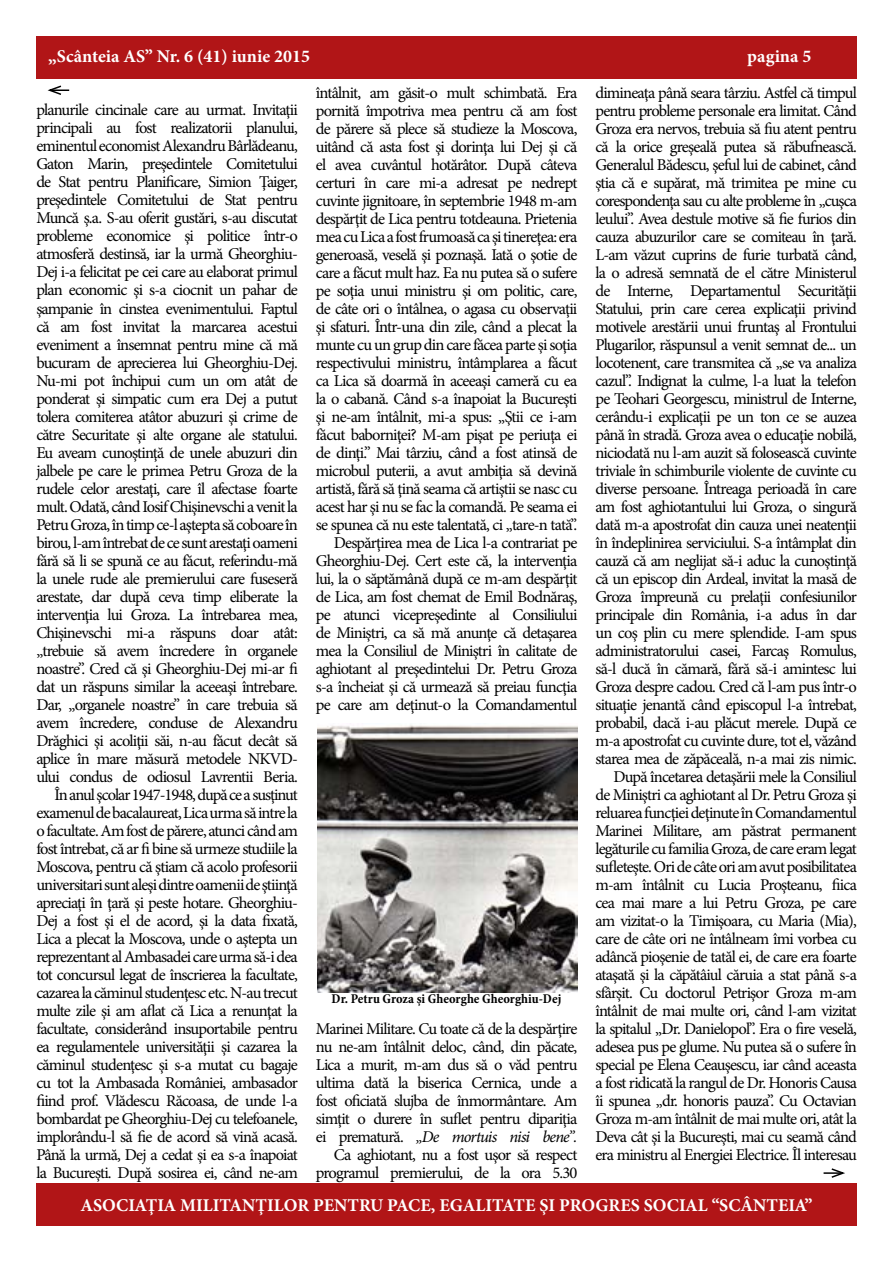
<style>
.page{position:relative;width:893px;height:1263px;background:#fff}
.page>*{position:absolute;margin:0;border:0;box-sizing:border-box;transform-origin:0 0}
.t1{font:700 18px "Minion Pro";color:#fff}
.t2{font:16.5px/18px "Minion Pro";letter-spacing:-.05em;color:#000;text-align:right}
.t3{font:700 condensed 13.5px "Minion Pro";letter-spacing:.005em;color:#000}
.s1{font-style:italic}
</style>
<div class="page">
<div style="left:36px;top:1184px;width:821px;height:42px;background:#b11517"></div>
<div style="left:36px;top:36px;width:821px;height:42px;background:#b11517"></div>
<img style="left:317px;top:725px;width:260px;height:268px">
<svg style="left:47px;top:85px;width:22px;height:10px"></svg>
<svg style="left:824px;top:1168px;width:21px;height:10px"></svg>
<p class="t1" style="left:48px;top:43px;width:264px">„Scânteia AS” Nr. 6 (41) iunie 2015</p>
<p class="t1" style="left:747px;top:43px;width:66px">pagina 5</p>
<p class="t2" style="left:36px;top:101px;width:263px">planurile cincinale care au urmat. Invitaţii principali au fost realizatorii planului, eminentul economist Alexandru Bârlădeanu, Gaton Marin, preşedintele Comitetului de Stat pentru Planificare, Simion Ţaiger, preşedintele Comitetului de Stat pentru Muncă ş.a. S-au oferit gustări, s-au discutat probleme economice şi politice într-o atmosferă destinsă, iar la urmă Gheorghiu-Dej i-a felicitat pe cei care au elaborat primul plan economic şi s-a ciocnit un pahar de şampanie în cinstea evenimentului. Faptul că am fost invitat la marcarea acestui eveniment a însemnat pentru mine că mă bucuram de aprecierea lui Gheorghiu-Dej.<br>Nu-mi pot închipui cum un om atât de ponderat şi simpatic cum era Dej a putut tolera comiterea atâtor abuzuri şi crime de către Securitate şi alte organe ale statului.<br>Eu aveam cunoştinţă de unele abuzuri din jalbele pe care le primea Petru Groza de la rudele celor arestaţi, care îl afectase foarte mult. Odată, când Iosif Chişinevschi a venit la Petru Groza, în timp ce-l aştepta să coboare în birou, l-am întrebat de ce sunt arestaţi oameni fără să li se spună ce au făcut, referindu-mă la unele rude ale premierului care fuseseră arestate, dar după ceva timp eliberate la intervenţia lui Groza. La întrebarea mea, Chişinevschi mi-a răspuns doar atât: „trebuie să avem încredere în organele noastre”. Cred că şi Gheorghiu-Dej mi-ar fi dat un răspuns similar la aceeaşi întrebare.<br>Dar, „organele noastre” în care trebuia să avem încredere, conduse de Alexandru Drăghici şi acoliţii săi, n-au făcut decât să aplice în mare măsură metodele NKVD&shy;ului condus de odiosul Lavrentii Beria.<br>În anul şcolar 1947-1948, după ce a susţinut examenul de bacalaureat, Lica urma să intre la o facultate. Am fost de părere, atunci când am fost întrebat, că ar fi bine să urmeze studiile la Moscova, pentru că ştiam că acolo profesorii universitari sunt aleşi dintre oamenii de ştiinţă apreciaţi în ţară şi peste hotare. Gheorghiu-Dej a fost şi el de acord, şi la data fixată, Lica a plecat la Moscova, unde o aştepta un reprezentant al Ambasadei care urma să-i dea tot concursul legat de înscrierea la facultate, cazarea la căminul studenţesc etc. N-au trecut multe zile şi am aflat că Lica a renunţat la facultate, considerând insuportabile pentru ea regulamentele universităţii şi cazarea la căminul studenţesc şi s-a mutat cu bagaje cu tot la Ambasada României, ambasador fiind prof. Vlădescu Răcoasa, de unde l-a bombardat pe Gheorghiu-Dej cu telefoanele, implorându-l să fie de acord să vină acasă.<br>Până la urmă, Dej a cedat şi ea s-a înapoiat la Bucureşti. După sosirea ei, când ne-am</p>
<p class="t2" style="left:316px;top:83px;width:263px">întâlnit, am găsit-o mult schimbată. Era pornită împotriva mea pentru că am fost de părere să plece să studieze la Moscova, uitând că asta fost şi dorinţa lui Dej şi că el avea cuvântul hotărâtor. După câteva certuri în care mi-a adresat pe nedrept cuvinte jignitoare, în septembrie 1948 m-am despărţit de Lica pentru totdeauna. Prietenia mea cu Lica a fost frumoasă ca şi tinereţea: era generoasă, veselă şi poznaşă. Iată o şotie de care a făcut mult haz. Ea nu putea să o sufere pe soţia unui ministru şi om politic, care, de câte ori o întâlnea, o agasa cu observaţii şi sfaturi. Într-una din zile, când a plecat la munte cu un grup din care făcea parte şi soţia respectivului ministru, întâmplarea a făcut ca Lica să doarmă în aceeaşi cameră cu ea la o cabană. Când s-a înapoiat la Bucureşti şi ne-am întâlnit, mi-a spus: „Ştii ce i-am făcut baborniţei? M-am pişat pe periuţa ei de dinţi.” Mai târziu, când a fost atinsă de microbul puterii, a avut ambiţia să devină artistă, fără să ţină seama că artiştii se nasc cu acest har şi nu se fac la comandă. Pe seama ei se spunea că nu este talentată, ci „tare-n tată”.<br>Despărţirea mea de Lica l-a contrariat pe Gheorghiu-Dej. Cert este că, la intervenţia lui, la o săptămână după ce m-am despărţit de Lica, am fost chemat de Emil Bodnăraş, pe atunci vicepreşedinte al Consiliului de Miniştri, ca să mă anunţe că detaşarea mea la Consiliul de Miniştri în calitate de aghiotant al preşedintelui Dr. Petru Groza s-a încheiat şi că urmează să preiau funcţia pe care am deţinut-o la Comandamentul</p>
<p class="t2" style="left:595px;top:83px;width:263px">dimineaţa până seara târziu. Astfel că timpul pentru probleme personale era limitat. Când Groza era nervos, trebuia să fiu atent pentru că la orice greşeală putea să răbufnească.<br>Generalul Bădescu, şeful lui de cabinet, când ştia că e supărat, mă trimitea pe mine cu corespondenţa sau cu alte probleme în „cuşca leului”. Avea destule motive să fie furios din cauza abuzurilor care se comiteau în ţară.<br>L-am văzut cuprins de furie turbată când, la o adresă semnată de el către Ministerul de Interne, Departamentul Securităţii Statului, prin care cerea explicaţii privind motivele arestării unui fruntaş al Frontului Plugarilor, răspunsul a venit semnat de... un locotenent, care transmitea că „se va analiza cazul”. Indignat la culme, l-a luat la telefon pe Teohari Georgescu, ministrul de Interne, cerându-i explicaţii pe un ton ce se auzea până în stradă. Groza avea o educaţie nobilă, niciodată nu l-am auzit să folosească cuvinte triviale în schimburile violente de cuvinte cu diverse persoane. Întreaga perioadă în care am fost aghiotantului lui Groza, o singură dată m-a apostrofat din cauza unei neatenţii în îndeplinirea serviciului. S-a întâmplat din cauză că am neglijat să-i aduc la cunoştinţă că un episcop din Ardeal, invitat la masă de Groza împreună cu prelaţii confesiunilor principale din România, i-a adus în dar un coş plin cu mere splendide. I-am spus administratorului casei, Farcaş Romulus, să-l ducă în cămară, fără să-i amintesc lui Groza despre cadou. Cred că l-am pus într-o situaţie jenantă când episcopul l-a întrebat, probabil, dacă i-au plăcut merele. După ce m-a apostrofat cu cuvinte dure, tot el, văzând starea mea de zăpăceală, n-a mai zis nimic.<br>După încetarea detaşării mele la Consiliul de Miniştri ca aghiotant al Dr. Petru Groza şi reluarea funcţiei deţinute în Comandamentul Marinei Militare, am păstrat permanent legăturile cu familia Groza, de care eram legat sufleteşte. Ori de câte ori am avut posibilitatea m-am întâlnit cu Lucia Proşteanu, fiica cea mai mare a lui Petru Groza, pe care am vizitat-o la Timişoara, cu Maria (Mia), care de câte ori ne întâlneam îmi vorbea cu adâncă pioşenie de tatăl ei, de care era foarte ataşată şi la căpătâiul căruia a stat până s-a sfârşit. Cu doctorul Petrişor Groza m-am întâlnit de mai multe ori, când l-am vizitat la spitalul „Dr. Danielopol”. Era o fire veselă, adesea pus pe glume. Nu putea să o sufere în special pe Elena Ceauşescu, iar când aceasta a fost ridicată la rangul de Dr. Honoris Causa îi spunea „dr. honoris pauza”. Cu Octavian Groza m-am întâlnit de mai multe ori, atât la Deva cât şi la Bucureşti, mai cu seamă când era ministru al Energiei Electrice. Îl interesau</p>
<p class="t3" style="left:332px;top:989px;width:231px">Dr. Petru Groza şi Gheorghe Gheorghiu-Dej</p>
<p class="t2" style="left:316px;top:1019px;width:263px">Marinei Militare. Cu toate că de la despărţire nu ne-am întâlnit deloc, când, din păcate, Lica a murit, m-am dus să o văd pentru ultima dată la biserica Cernica, unde a fost oficiată slujba de înmormântare. Am simţit o durere în suflet pentru dipariţia ei prematură. <span class="s1">„De mortuis nisi bene”.<br></span>Ca aghiotant, nu a fost uşor să respect programul premierului, de la ora 5.30</p>
<p class="t1" style="left:81px;top:1192px;width:733px">ASOCIAŢIA MILITANŢILOR PENTRU PACE, EGALITATE ŞI PROGRES SOCIAL “SCÂNTEIA”</p>
</div>
